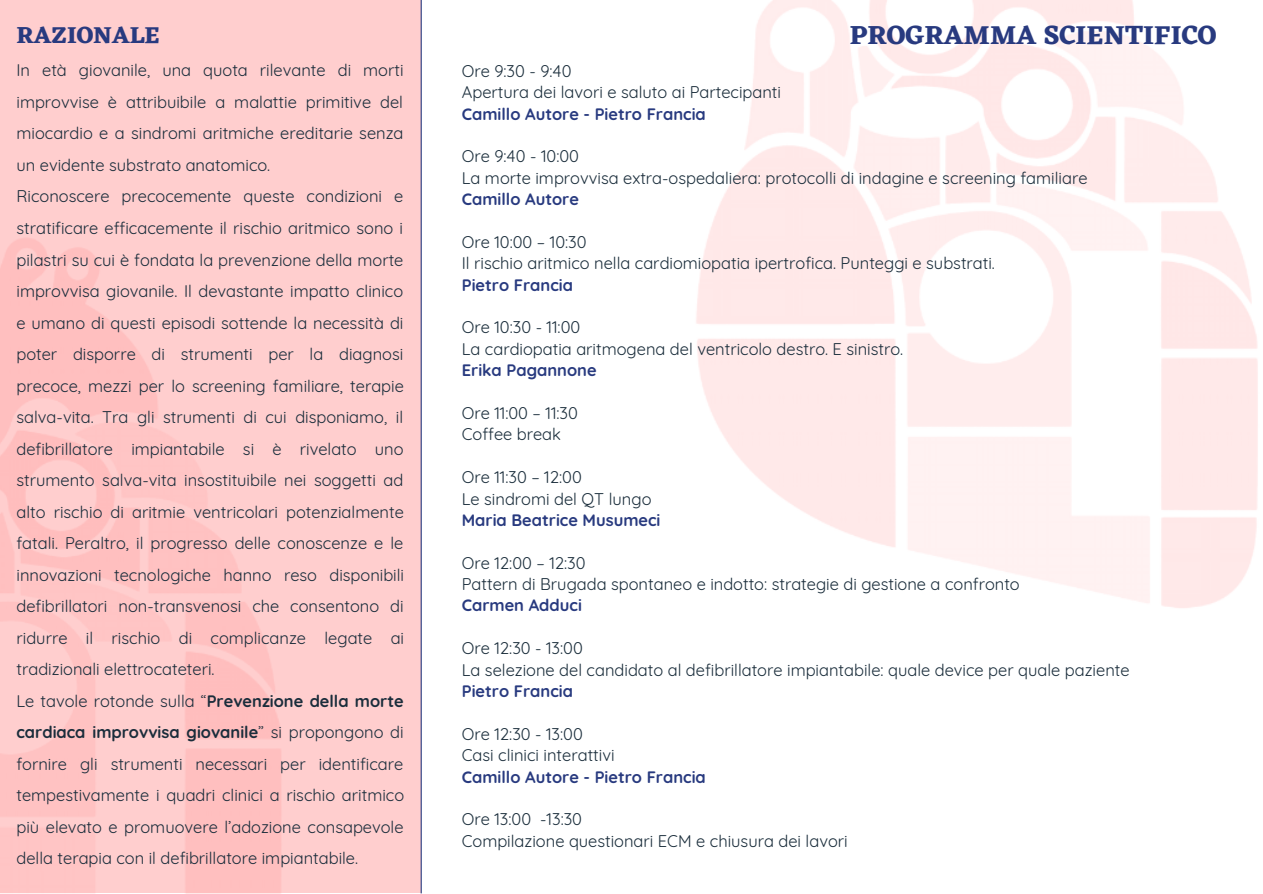
<style>
.page{position:relative;width:1263px;height:894px;background:#fff}
.page>*{position:absolute;margin:0;border:0;box-sizing:border-box;transform-origin:0 0}
.t1{font:700 27px "Eczar";color:#283a7f}
.t2{font:700 24px "Eczar";color:#283a7f}
.t3{font:16.5px/31.5px "Quicksand";color:#1a2d3b}
.t4{font:700 16.5px "Quicksand";color:#283a7f}
.s1{font-weight:700}
</style>
<div class="page">
<div style="left:0;top:0;width:421px;height:891px;background:linear-gradient(to right,#ffc7c7,#ffcfcf)"></div>
<hr style="left:421px;top:0;width:1px;height:893px;background:#283a7f">
<h2 class="t2" style="left:16px;top:21px;width:145px">RAZIONALE</h2>
<h1 class="t1" style="left:850px;top:19px;width:368px">PROGRAMMA SCIENTIFICO</h1>
<p class="t3" style="left:16px;top:54px;width:389px">In età giovanile, una quota rilevante di morti improvvise è attribuibile a malattie primitive del miocardio e a sindromi aritmiche ereditarie senza un evidente substrato anatomico.<br>Riconoscere precocemente queste condizioni e stratificare efficacemente il rischio aritmico sono i pilastri su cui è fondata la prevenzione della morte improvvisa giovanile. Il devastante impatto clinico e umano di questi episodi sottende la necessità di poter disporre di strumenti per la diagnosi precoce, mezzi per lo screening familiare, terapie salva-vita. Tra gli strumenti di cui disponiamo, il defibrillatore impiantabile si è rivelato uno strumento salva-vita insostituibile nei soggetti ad alto rischio di aritmie ventricolari potenzialmente fatali. Peraltro, il progresso delle conoscenze e le innovazioni tecnologiche hanno reso disponibili defibrillatori non-transvenosi che consentono di ridurre il rischio di complicanze legate ai tradizionali elettrocateteri.<br>Le tavole rotonde sulla “<span class="s1">Prevenzione della morte cardiaca improvvisa giovanile</span>” si propongono di fornire gli strumenti necessari per identificare tempestivamente i quadri clinici a rischio aritmico più elevato e promuovere l’adozione consapevole della terapia con il defibrillatore impiantabile.</p>
<p class="t3" style="left:462px;top:60px;width:321px;line-height:21.3px">Ore 9:30 - 9:40<br>Apertura dei lavori e saluto ai Partecipanti</p>
<p class="t4" style="left:462px;top:103px;width:246px">Camillo Autore - Pietro Francia</p>
<p class="t3" style="left:462px;top:145px;width:627px;line-height:21.3px">Ore 9:40 - 10:00<br>La morte improvvisa extra-ospedaliera: protocolli di indagine e screening familiare</p>
<p class="t4" style="left:462px;top:188px;width:119px">Camillo Autore</p>
<p class="t3" style="left:462px;top:231px;width:535px;line-height:21.3px">Ore 10:00 – 10:30<br>Il rischio aritmico nella cardiomiopatia ipertrofica. Punteggi e substrati.</p>
<p class="t4" style="left:462px;top:274px;width:113px">Pietro Francia</p>
<p class="t3" style="left:462px;top:316px;width:443px;line-height:21.3px">Ore 10:30 - 11:00<br>La cardiopatia aritmogena del ventricolo destro. E sinistro.</p>
<p class="t4" style="left:462px;top:359px;width:136px">Erika Pagannone</p>
<p class="t3" style="left:462px;top:402px;width:118px;line-height:21.3px">Ore 11:00 – 11:30<br>Coffee break</p>
<p class="t3" style="left:462px;top:466px;width:191px;line-height:21.3px">Ore 11:30 – 12:00<br>Le sindromi del QT lungo</p>
<p class="t4" style="left:462px;top:509px;width:200px">Maria Beatrice Musumeci</p>
<p class="t3" style="left:462px;top:551px;width:559px;line-height:21.3px">Ore 12:00 – 12:30<br>Pattern di Brugada spontaneo e indotto: strategie di gestione a confronto</p>
<p class="t4" style="left:462px;top:594px;width:122px">Carmen Adduci</p>
<p class="t3" style="left:462px;top:637px;width:669px;line-height:21.3px">Ore 12:30 - 13:00<br>La selezione del candidato al defibrillatore impiantabile: quale device per quale paziente</p>
<p class="t4" style="left:462px;top:680px;width:113px">Pietro Francia</p>
<p class="t3" style="left:462px;top:722px;width:154px;line-height:21.3px">Ore 12:30 - 13:00<br>Casi clinici interattivi</p>
<p class="t4" style="left:462px;top:765px;width:246px">Camillo Autore - Pietro Francia</p>
<p class="t3" style="left:462px;top:808px;width:387px;line-height:21.3px">Ore 13:00 -13:30<br>Compilazione questionari ECM e chiusura dei lavori</p>
</div>
